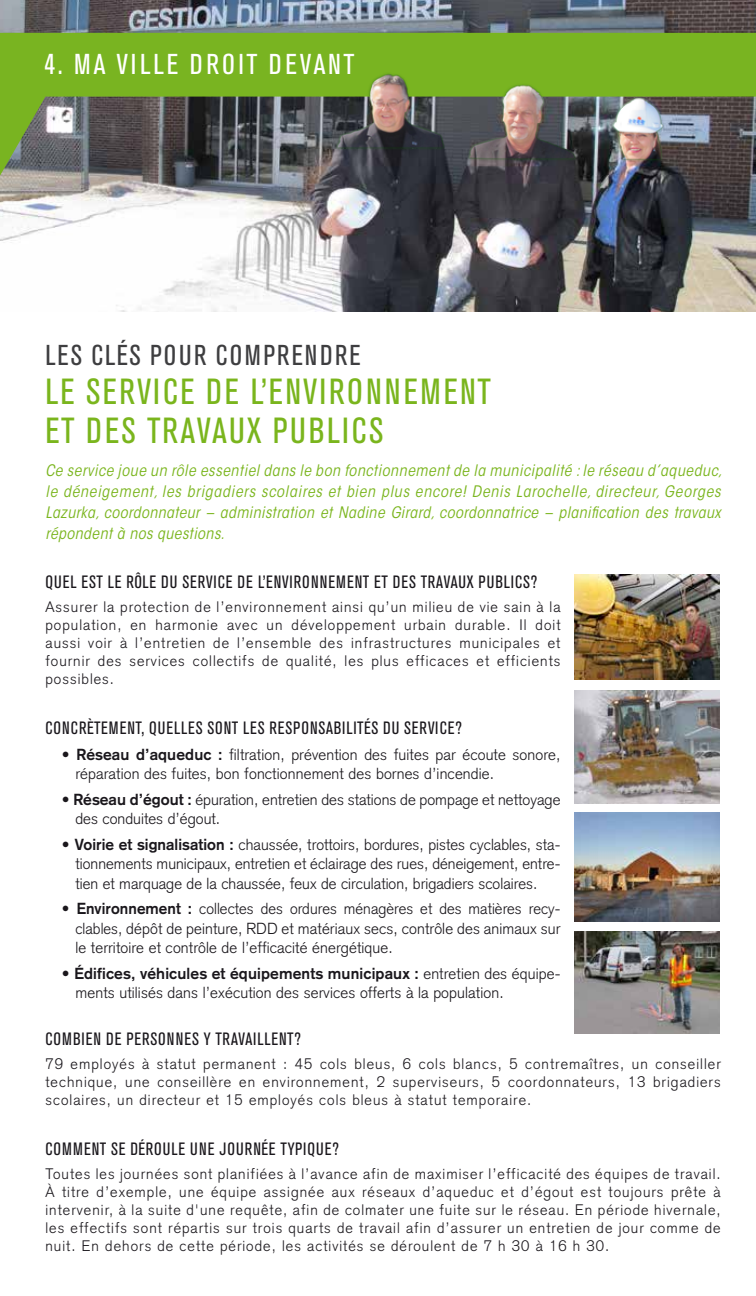
<style>
.page{position:relative;width:756px;height:1296px;background:#fff}
.page>*{position:absolute;margin:0;border:0;box-sizing:border-box;transform-origin:0 0}
.t1{font:condensed 36px/39px "Akzidenz Grotesk BE";letter-spacing:.065em;color:#7ab51d}
.t2{font:condensed 28.5px "Akzidenz Grotesk BE";letter-spacing:.07em;color:#3e3e40}
.t3{font:condensed 28.5px "Akzidenz Grotesk BE";letter-spacing:.1em;color:#fff}
.t4{font:condensed 17.7px "Akzidenz Grotesk BE";letter-spacing:.045em;color:#1a171c}
.t5{font:300 15.75px/19.5px "Akzidenz Grotesk";letter-spacing:.01em;color:#1a171c}
.t6{font:italic condensed 15.75px/21px "ITC Avant Garde Std";letter-spacing:.025em;color:#7ab51d;text-align:justify}
.t7{font:300 15px/18px "Akzidenz Grotesk";letter-spacing:.07em;color:#1a171c;text-align:justify}
.s1{font-weight:700}
</style>
<div class="page">
<img style="left:0;top:0;width:756px;height:311px">
<img style="left:0;top:33px;width:756px;height:143px">
<img style="left:575px;top:691px;width:145px;height:112px">
<img style="left:575px;top:813px;width:145px;height:108px">
<img style="left:575px;top:575px;width:145px;height:105px">
<img style="left:575px;top:932px;width:145px;height:102px">
<h2 class="t3" style="left:45px;top:48px;width:311px">4. MA VILLE DROIT DEVANT</h2>
<h2 class="t2" style="left:45px;top:339px;width:317px">LES CLÉS POUR COMPRENDRE</h2>
<h1 class="t1" style="left:45px;top:372px;width:447px">LE SERVICE DE L’ENVIRONNEMENT<br>ET DES TRAVAUX PUBLICS</h1>
<p class="t6" style="left:45px;top:460px;width:678px">Ce service joue un rôle essentiel dans le bon fonctionnement de la municipalité : le réseau d’aqueduc, le déneigement, les brigadiers scolaires et bien plus encore! Denis Larochelle, directeur, Georges Lazurka, coordonnateur – administration et Nadine Girard, coordonnatrice – planification des travaux répondent à nos questions.</p>
<p class="t4" style="left:45px;top:573px;width:493px">QUEL EST LE RÔLE DU SERVICE DE L’ENVIRONNEMENT ET DES TRAVAUX PUBLICS?</p>
<p class="t7" style="left:45px;top:598px;width:517px">Assurer la protection de l’environnement ainsi qu’un milieu de vie sain à la population, en harmonie avec un développement urbain durable. Il doit aussi voir à l’entretien de l’ensemble des infrastructures municipales et fournir des services collectifs de qualité, les plus efficaces et efficients possibles.</p>
<p class="t4" style="left:45px;top:718px;width:418px">CONCRÈTEMENT, QUELLES SONT LES RESPONSABILITÉS DU SERVICE?</p>
<p class="t5" style="left:75px;top:745px;width:487px;text-indent:-14px">• <span class="s1">Réseau d’aqueduc :</span> filtration, prévention des fuites par écoute sonore, réparation des fuites, bon fonctionnement des bornes d’incendie.</p>
<p class="t5" style="left:75px;top:790px;width:487px;text-indent:-14px">• <span class="s1">Réseau d’égout :</span> épuration, entretien des stations de pompage et nettoyage des conduites d’égout.</p>
<p class="t5" style="left:75px;top:835px;width:487px;text-align:justify;text-indent:-14px">• <span class="s1">Voirie et signalisation :</span> chaussée, trottoirs, bordures, pistes cyclables, sta&shy;tionnements municipaux, entretien et éclairage des rues, déneigement, entre&shy;tien et marquage de la chaussée, feux de circulation, brigadiers scolaires.</p>
<p class="t5" style="left:75px;top:899px;width:487px;text-align:justify;text-indent:-13px">• <span class="s1">Environnement :</span> collectes des ordures ménagères et des matières recy&shy;clables, dépôt de peinture, RDD et matériaux secs, contrôle des animaux sur le territoire et contrôle de l’efficacité énergétique.</p>
<p class="t5" style="left:75px;top:964px;width:486px;text-indent:-13px">• <span class="s1">Édifices, véhicules et équipements municipaux :</span> entretien des équipe&shy;ments utilisés dans l’exécution des services offerts à la population.</p>
<p class="t4" style="left:45px;top:1029px;width:257px">COMBIEN DE PERSONNES Y TRAVAILLENT?</p>
<p class="t7" style="left:45px;top:1055px;width:677px">79 employés à statut permanent : 45 cols bleus, 6 cols blancs, 5 contremaîtres, un conseiller technique, une conseillère en environnement, 2 superviseurs, 5 coordonnateurs, 13 brigadiers scolaires, un directeur et 15 employés cols bleus à statut temporaire.</p>
<p class="t4" style="left:45px;top:1139px;width:295px">COMMENT SE DÉROULE UNE JOURNÉE TYPIQUE?</p>
<p class="t7" style="left:45px;top:1165px;width:677px">Toutes les journées sont planifiées à l’avance afin de maximiser l’efficacité des équipes de travail.<br>À titre d’exemple, une équipe assignée aux réseaux d’aqueduc et d’égout est toujours prête à intervenir, à la suite d'une requête, afin de colmater une fuite sur le réseau. En période hivernale, les effectifs sont répartis sur trois quarts de travail afin d’assurer un entretien de jour comme de nuit. En dehors de cette période, les activités se déroulent de 7 h 30 à 16 h 30.</p>
</div>
